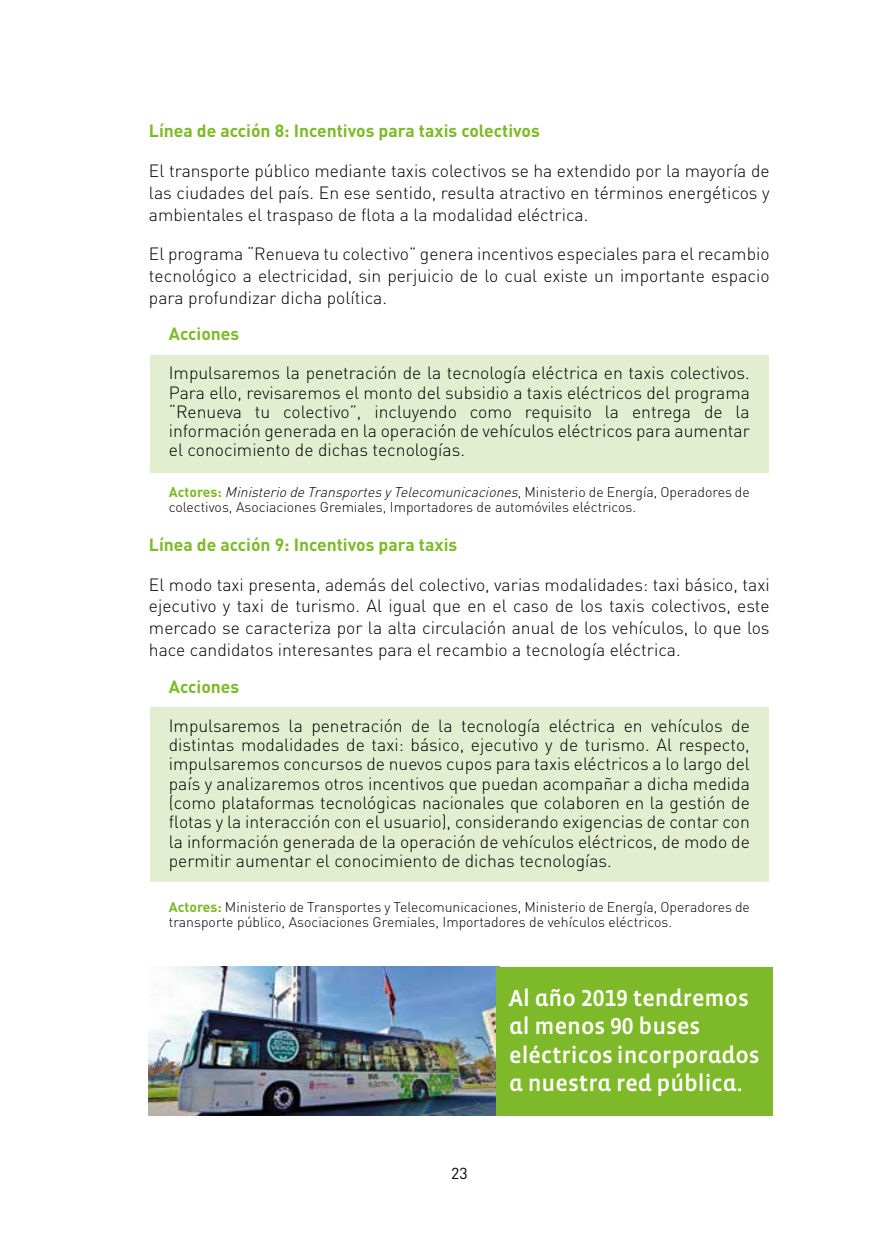
<style>
.page{position:relative;width:874px;height:1241px;background:#fff}
.page>*{position:absolute;margin:0;border:0;box-sizing:border-box;transform-origin:0 0}
.t1{font:23.62px/28.3px "Vista Sans Alt Med";color:#fff}
.t2{font:300 17.5px/19.2px "DIN Pro";color:#000;text-align:justify}
.t3{font:700 17.5px "DIN Pro";color:#7db928}
.t4{font:15.75px "DIN Pro";color:#000}
.t5{font:300 14px/15.4px "DIN Pro";color:#000}
.s1{font-weight:700;color:#7db928}
.s2{font-style:italic}
</style>
<div class="page">
<div style="left:150px;top:707px;width:618px;height:174px;background:#e3eed0"></div>
<div style="left:150px;top:355px;width:618px;height:117px;background:#e3eed0"></div>
<img style="left:148px;top:966px;width:348px;height:149px">
<div style="left:496px;top:966px;width:276px;height:149px;background:#7db928"></div>
<p class="t3" style="left:149px;top:119px;width:392px">Línea de acción 8: Incentivos para taxis colectivos</p>
<p class="t2" style="left:149px;top:159px;width:622px;line-height:21.9px">El transporte público mediante taxis colectivos se ha extendido por la mayoría de las ciudades del país. En ese sentido, resulta atractivo en términos energéticos y ambientales el traspaso de flota a la modalidad eléctrica.</p>
<p class="t2" style="left:149px;top:242px;width:622px;line-height:21.9px">El programa “Renueva tu colectivo” genera incentivos especiales para el recambio tecnológico a electricidad, sin perjuicio de lo cual existe un importante espacio para profundizar dicha política.</p>
<p class="t3" style="left:169px;top:322px;width:72px">Acciones</p>
<p class="t2" style="left:169px;top:362px;width:582px">Impulsaremos la penetración de la tecnología eléctrica en taxis colectivos.<br>Para ello, revisaremos el monto del subsidio a taxis eléctricos del programa “Renueva tu colectivo”, incluyendo como requisito la entrega de la información generada en la operación de vehículos eléctricos para aumentar el conocimiento de dichas tecnologías.</p>
<p class="t5" style="left:169px;top:483px;width:582px"><span class="s1">Act o res :</span> <span class="s2">MinisteriodeTransportesyTelecomunicaciones</span>, M i n i s t e r i o d e E n e rg ía , O p e ra d o re s d e colectivos, Asociaciones Gremiales, Importadores de automóviles eléctricos.</p>
<p class="t3" style="left:149px;top:533px;width:309px">Línea de acción 9: Incentivos para taxis</p>
<p class="t2" style="left:149px;top:572px;width:622px;line-height:21.9px">El modo taxi presenta, además del colectivo, varias modalidades: taxi básico, taxi ejecutivo y taxi de turismo. Al igual que en el caso de los taxis colectivos, este mercado se caracteriza por la alta circulación anual de los vehículos, lo que los hace candidatos interesantes para el recambio a tecnología eléctrica.</p>
<p class="t3" style="left:169px;top:674px;width:72px">Acciones</p>
<p class="t2" style="left:169px;top:715px;width:582px">Impulsaremos la penetración de la tecnología eléctrica en vehículos de distintas modalidades de taxi: básico, ejecutivo y de turismo. Al respecto, impulsaremos concursos de nuevos cupos para taxis eléctricos a lo largo del país y analizaremos otros incentivos que puedan acompañar a dicha medida (como plataformas tecnológicas nacionales que colaboren en la gestión de flotas y la interacción con el usuario), considerando exigencias de contar con la información generada de la operación de vehículos eléctricos, de modo de permitir aumentar el conocimiento de dichas tecnologías.</p>
<p class="t5" style="left:169px;top:898px;width:582px"><span class="s1">Actores:</span> Ministerio de Transportes y Telecomunicaciones, Ministerio de Energía, Operadores de transporte público, Asociaciones Gremiales, Importadores de vehículos eléctricos.</p>
<p class="t4" style="left:451px;top:1161px;width:18px">23</p>
<h1 class="t1" style="left:509px;top:984px;width:252px">Al año 2019 tendremos al menos 90 buses eléctricos incorporados a nuestra red pública.</h1>
</div>
